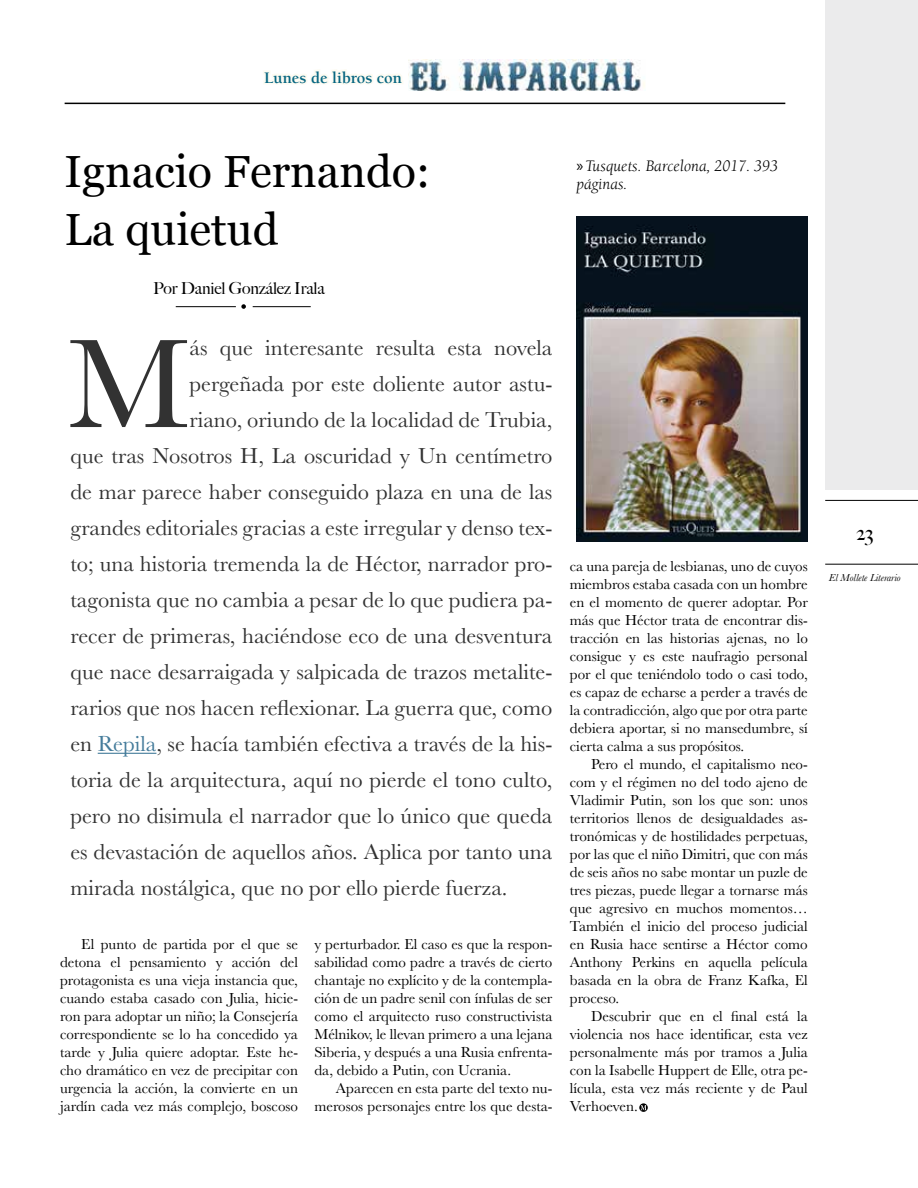
<style>
.page{position:relative;width:918px;height:1188px;background:#fff}
.page>*{position:absolute;margin:0;border:0;box-sizing:border-box;transform-origin:0 0}
.t1{font:131.25px "Baskerville";color:#323232}
.t2{font:45px/58.5px "Georgia";color:#000}
.t3{font:22.5px "Baskerville";color:#323232}
.t4{font:500 21px "Big Caslon";color:#000}
.t5{font:italic 16.5px/18px "Berkeley";color:#000}
.t6{font:500 16.5px "Big Caslon";letter-spacing:-.01em;color:#000}
.t7{font:700 16.5px "Berkeley";color:#066581}
.t8{font:15px/18px "Baskerville";color:#000;text-align:justify}
.t9{font:italic 10.5px "Baskerville";color:#000}
.s1{font-family:"Myriad Pro";font-style:normal}
.s2{color:#457c9b}
</style>
<div class="page">
<hr style="left:825px;top:564px;width:93px;height:1px;background:#000">
<hr style="left:825px;top:500px;width:93px;height:1px;background:#000">
<div style="left:825px;top:0;width:93px;height:490px;background:#ebebec"></div>
<hr style="left:98px;top:753px;width:58px;height:1px;background:#457c9b">
<hr style="left:176px;top:306px;width:60px;height:1px;background:#000">
<hr style="left:253px;top:306px;width:58px;height:1px;background:#000">
<svg style="left:241px;top:304px;width:5px;height:5px"></svg>
<svg style="left:639px;top:1103px;width:9px;height:9px"></svg>
<svg style="left:641px;top:1105px;width:6px;height:5px"></svg>
<img style="left:408px;top:59px;width:237px;height:32px">
<hr style="left:65px;top:103px;width:720px;height:1px;background:#000">
<svg style="left:263px;top:69px;width:140px;height:16px"></svg>
<img style="left:577px;top:217px;width:231px;height:324px">
<p class="t7" style="left:264px;top:69px;width:139px">Lunes de libros con</p>
<h2 class="t2" style="left:65px;top:143px;width:367px">Ignacio Fernando:<br>La quietud</h2>
<p class="t6" style="left:153px;top:275px;width:173px">Por Daniel González Irala</p>
<p class="t5" style="left:577px;top:157px;width:203px"><span class="s1">»</span>Tusquets. Barcelona, 2017. 393 páginas.</p>
<h1 class="t1" style="left:68px;top:301px;width:123px">M</h1>
<h3 class="t3" style="left:190px;top:333px;width:364px">ás que interesante resulta esta novela</h3>
<h3 class="t3" style="left:190px;top:369px;width:364px">pergeñada por este doliente autor astu-</h3>
<h3 class="t3" style="left:190px;top:405px;width:364px">riano, oriundo de la localidad de Trubia,</h3>
<h3 class="t3" style="left:70px;top:441px;width:484px">que tras Nosotros H, La oscuridad y Un centímetro</h3>
<h3 class="t3" style="left:70px;top:477px;width:484px">de mar parece haber conseguido plaza en una de las</h3>
<h3 class="t3" style="left:70px;top:513px;width:484px">grandes editoriales gracias a este irregular y denso tex-</h3>
<h3 class="t3" style="left:70px;top:549px;width:484px">to; una historia tremenda la de Héctor, narrador pro-</h3>
<h3 class="t3" style="left:70px;top:585px;width:484px">tagonista que no cambia a pesar de lo que pudiera pa-</h3>
<h3 class="t3" style="left:70px;top:621px;width:484px">recer de primeras, haciéndose eco de una desventura</h3>
<h3 class="t3" style="left:70px;top:657px;width:484px">que nace desarraigada y salpicada de trazos metalite-</h3>
<h3 class="t3" style="left:70px;top:693px;width:484px">rarios que nos hacen reflexionar. La guerra que, como</h3>
<h3 class="t3" style="left:70px;top:729px;width:484px">en <span class="s2">Repila</span>, se hacía también efectiva a través de la his-</h3>
<h3 class="t3" style="left:70px;top:765px;width:484px">toria de la arquitectura, aquí no pierde el tono culto,</h3>
<h3 class="t3" style="left:70px;top:801px;width:484px">pero no disimula el narrador que lo único que queda</h3>
<h3 class="t3" style="left:70px;top:837px;width:484px">es devastación de aquellos años. Aplica por tanto una</h3>
<h3 class="t3" style="left:70px;top:873px;width:439px">mirada nostálgica, que no por ello pierde fuerza.</h3>
<p class="t8" style="left:60px;top:935px;width:239px;text-indent:21px">El punto de partida por el que se detona el pensamiento y acción del protagonista es una vieja instancia que, cuando estaba casado con Julia, hicie&shy;ron para adoptar un niño; la Consejería correspondiente se lo ha concedido ya tarde y Julia quiere adoptar. Este he&shy;cho dramático en vez de precipitar con urgencia la acción, la convierte en un jardín cada vez más complejo, boscoso</p>
<p class="t8" style="left:315px;top:935px;width:239px">y perturbador. El caso es que la respon&shy;sabilidad como padre a través de cierto chantaje no explícito y de la contempla&shy;ción de un padre senil con ínfulas de ser como el arquitecto ruso constructivista Mélnikov, le llevan primero a una lejana Siberia, y después a una Rusia enfrenta&shy;da, debido a Putin, con Ucrania.</p>
<p class="t8" style="left:315px;top:1079px;width:239px;text-align:right">Aparecen en esta parte del texto nu&shy;merosos personajes entre los que desta-</p>
<p class="t8" style="left:570px;top:557px;width:239px">ca una pareja de lesbianas, uno de cuyos miembros estaba casada con un hombre en el momento de querer adoptar. Por más que Héctor trata de encontrar dis&shy;tracción en las historias ajenas, no lo consigue y es este naufragio personal por el que teniéndolo todo o casi todo, es capaz de echarse a perder a través de la contradicción, algo que por otra parte debiera aportar, si no mansedumbre, sí cierta calma a sus propósitos.</p>
<p class="t8" style="left:570px;top:755px;width:239px;text-indent:21px">Pero el mundo, el capitalismo neo&shy;com y el régimen no del todo ajeno de Vladimir Putin, son los que son: unos territorios llenos de desigualdades as&shy;tronómicas y de hostilidades perpetuas, por las que el niño Dimitri, que con más de seis años no sabe montar un puzle de tres piezas, puede llegar a tornarse más que agresivo en muchos momentos… También el inicio del proceso judicial en Rusia hace sentirse a Héctor como Anthony Perkins en aquella película basada en la obra de Franz Kafka, El proceso.</p>
<p class="t8" style="left:570px;top:1007px;width:239px;text-indent:21px">Descubrir que en el final está la violencia nos hace identificar, esta vez personalmente más por tramos a Julia con la Isabelle Huppert de Elle, otra pe&shy;lícula, esta vez más reciente y de Paul Verhoeven.</p>
<h3 class="t4" style="left:856px;top:515px;width:19px">23</h3>
<p class="t9" style="left:829px;top:571px;width:73px">El Mollete Literario</p>
</div>
